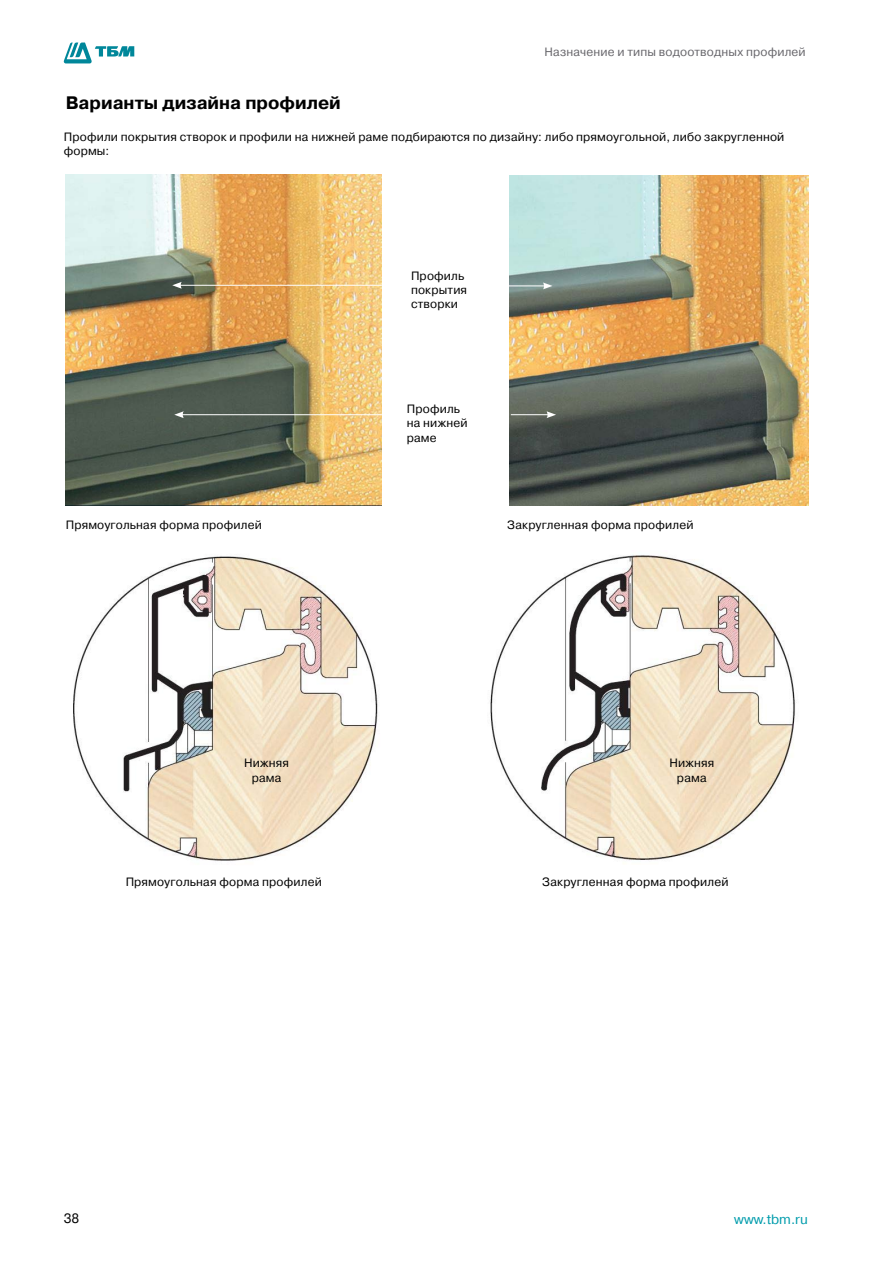
<style>
.page{position:relative;width:893px;height:1263px;background:#fff}
.page>*{position:absolute;margin:0;border:0;box-sizing:border-box;transform-origin:0 0}
.t1{font:700 18px "Pragmatica C";color:#000}
.t2{font:13.5px "Pragmatica C";color:#009cac}
.t3{font:13.5px "Pragmatica C";color:#000}
.t4{font:12px/14.4px "Pragmatica C";letter-spacing:.015em;color:#000}
.t5{font:12px "Pragmatica C";letter-spacing:.015em;color:#68676c}
</style>
<div class="page">
<svg style="left:63px;top:43px;width:71px;height:20px"></svg>
<img style="left:66px;top:174px;width:316px;height:331px">
<img style="left:509px;top:176px;width:300px;height:329px">
<hr style="left:511px;top:414px;width:38px;height:1px;background:#fff">
<svg style="left:547px;top:411px;width:9px;height:7px"></svg>
<hr style="left:507px;top:286px;width:38px;height:1px;background:#fff">
<svg style="left:543px;top:282px;width:9px;height:7px"></svg>
<hr style="left:179px;top:285px;width:203px;height:1px;background:#fff">
<svg style="left:172px;top:282px;width:10px;height:7px"></svg>
<hr style="left:181px;top:414px;width:201px;height:1px;background:#fff">
<svg style="left:174px;top:411px;width:10px;height:7px"></svg>
<img style="left:73px;top:556px;width:305px;height:305px">
<img style="left:490px;top:555px;width:307px;height:306px">
<h1 class="t1" style="left:66px;top:93px;width:277px">Варианты дизайна профилей</h1>
<p class="t5" style="left:545px;top:45px;width:263px">Назначение и типы водоотводных профилей</p>
<p class="t4" style="left:64px;top:129px;width:722px">Профили покрытия створок и профили на нижней раме подбираются по дизайну: либо прямоугольной, либо закругленной формы:</p>
<p class="t4" style="left:411px;top:268px;width:58px">Профиль покрытия створки</p>
<p class="t4" style="left:407px;top:401px;width:62px">Профиль на нижней раме</p>
<p class="t4" style="left:66px;top:518px;width:198px">Прямоугольная форма профилей</p>
<p class="t4" style="left:507px;top:518px;width:188px">Закругленная форма профилей</p>
<p class="t4" style="left:244px;top:756px;width:46px;text-align:center">Нижняя рама</p>
<p class="t4" style="left:669px;top:756px;width:46px;text-align:center">Нижняя рама</p>
<p class="t4" style="left:126px;top:874px;width:198px">Прямоугольная форма профилей</p>
<p class="t4" style="left:542px;top:874px;width:188px">Закругленная форма профилей</p>
<p class="t3" style="left:64px;top:1211px;width:17px">38</p>
<p class="t2" style="left:734px;top:1212px;width:75px">www.tbm.ru</p>
</div>
